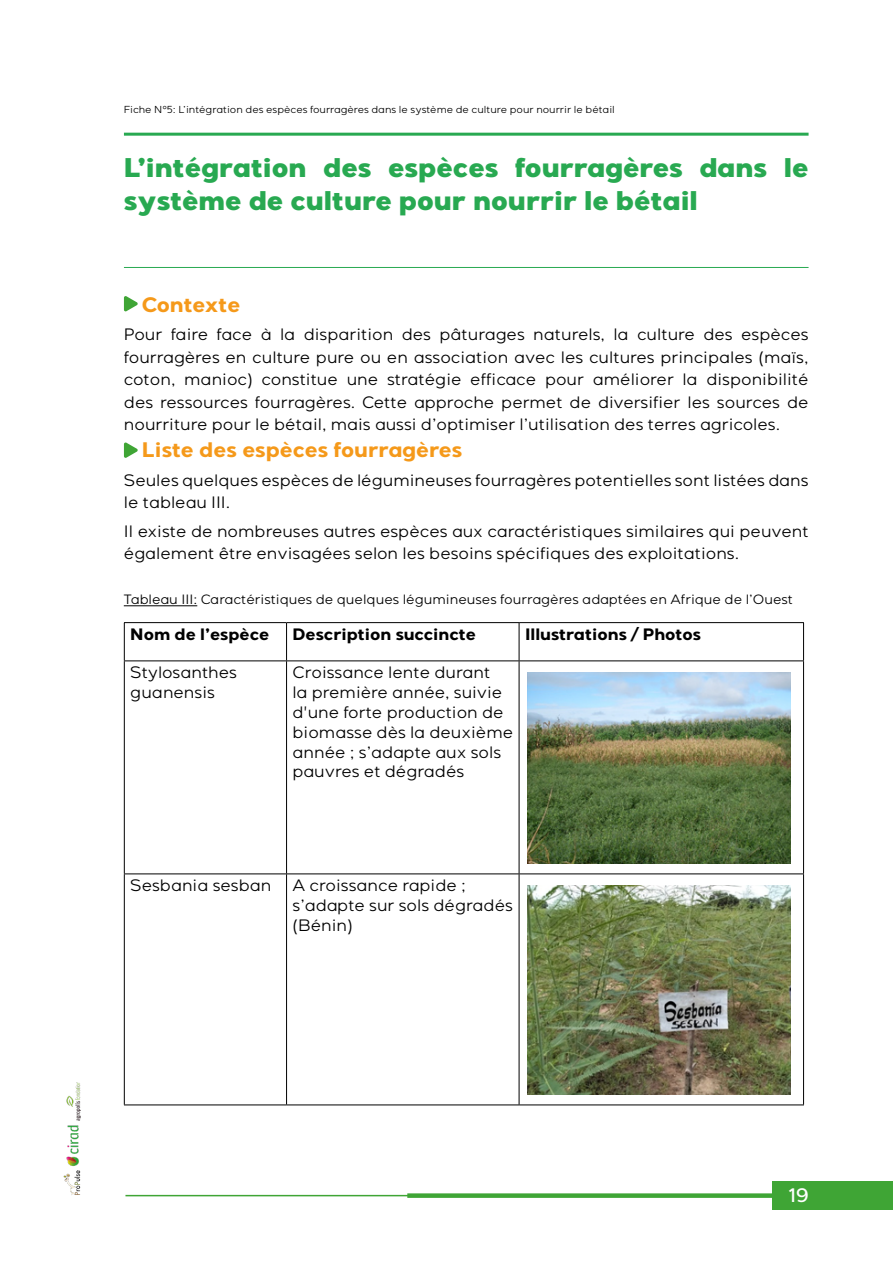
<style>
.page{position:relative;width:893px;height:1263px;background:#fff}
.page>*{position:absolute;margin:0;border:0;box-sizing:border-box;transform-origin:0 0}
.t1{font:800 27px/32.4px "Giga Sans";color:#28a951}
.t2{font:700 21px "Giga Sans";color:#f5991a}
.t3{font:500 19.5px "Giga Sans";color:#fff}
.t4{font:16.5px/19.8px "Giga Sans";color:#000}
.t5{font:700 16.5px "Giga Sans";color:#000}
.t6{font:13.5px "Giga Sans";color:#000}
.t7{font:10.2px "Giga Sans";color:#000}
</style>
<div class="page">
<div style="left:773px;top:1181px;width:120px;height:29px;background:#3fa535"></div>
<div style="left:407px;top:1193px;width:370px;height:5px;background:#3fa535"></div>
<hr style="left:125px;top:1195px;width:662px;height:1px;background:#3fa535">
<img style="left:64px;top:1083px;width:16px;height:112px">
<hr style="left:124px;top:133px;width:685px;height:3px;background:#28a951">
<hr style="left:124px;top:267px;width:685px;height:1px;background:#28a951">
<hr style="left:124px;top:622px;width:163px;height:1px;background:#000">
<hr style="left:124px;top:623px;width:1px;height:37px;background:#000">
<hr style="left:287px;top:622px;width:232px;height:1px;background:#000">
<hr style="left:286px;top:623px;width:1px;height:37px;background:#000">
<hr style="left:519px;top:622px;width:285px;height:1px;background:#000">
<hr style="left:519px;top:623px;width:1px;height:37px;background:#000">
<hr style="left:803px;top:623px;width:1px;height:37px;background:#000">
<hr style="left:124px;top:660px;width:163px;height:1px;background:#000">
<hr style="left:124px;top:661px;width:1px;height:212px;background:#000">
<hr style="left:287px;top:660px;width:232px;height:1px;background:#000">
<hr style="left:286px;top:661px;width:1px;height:212px;background:#000">
<hr style="left:519px;top:660px;width:285px;height:1px;background:#000">
<hr style="left:519px;top:661px;width:1px;height:212px;background:#000">
<hr style="left:803px;top:661px;width:1px;height:212px;background:#000">
<hr style="left:124px;top:873px;width:163px;height:1px;background:#000">
<hr style="left:124px;top:874px;width:1px;height:230px;background:#000">
<hr style="left:287px;top:873px;width:232px;height:1px;background:#000">
<hr style="left:286px;top:874px;width:1px;height:230px;background:#000">
<hr style="left:519px;top:873px;width:285px;height:1px;background:#000">
<hr style="left:519px;top:874px;width:1px;height:230px;background:#000">
<hr style="left:803px;top:874px;width:1px;height:230px;background:#000">
<hr style="left:124px;top:1104px;width:163px;height:1px;background:#000">
<hr style="left:287px;top:1104px;width:232px;height:1px;background:#000">
<hr style="left:519px;top:1104px;width:285px;height:1px;background:#000">
<img style="left:527px;top:672px;width:264px;height:192px">
<img style="left:527px;top:885px;width:264px;height:210px">
<svg style="left:124px;top:296px;width:14px;height:16px"></svg>
<svg style="left:124px;top:442px;width:14px;height:16px"></svg>
<hr style="left:124px;top:605px;width:73px;height:1px;background:#000">
<p class="t7" style="left:124px;top:103px;width:492px">Fiche N°5: L’intégration des espèces fourragères dans le système de culture pour nourrir le bétail</p>
<h1 class="t1" style="left:124px;top:152px;width:686px">L’intégration des espèces fourragères dans le système de culture pour nourrir le bétail</h1>
<p class="t2" style="left:142px;top:292px;width:100px">Contexte</p>
<p class="t4" style="left:124px;top:324px;width:686px;line-height:22.5px;text-align:justify">Pour faire face à la disparition des pâturages naturels, la culture des espèces fourragères en culture pure ou en association avec les cultures principales (maïs, coton, manioc) constitue une stratégie efficace pour améliorer la disponibilité des ressources fourragères. Cette approche permet de diversifier les sources de nourriture pour le bétail, mais aussi d’optimiser l’utilisation des terres agricoles.</p>
<p class="t2" style="left:142px;top:437px;width:322px">Liste des espèces fourragères</p>
<p class="t4" style="left:124px;top:469px;width:686px;line-height:22.5px">Seules quelques espèces de légumineuses fourragères potentielles sont listées dans le tableau III.</p>
<p class="t4" style="left:124px;top:520px;width:686px;line-height:22.5px">Il existe de nombreuses autres espèces aux caractéristiques similaires qui peuvent également être envisagées selon les besoins spécifiques des exploitations.</p>
<p class="t6" style="left:124px;top:592px;width:671px">Tableau III: Caractéristiques de quelques légumineuses fourragères adaptées en Afrique de l’Ouest</p>
<p class="t5" style="left:130px;top:624px;width:141px">Nom de l’espèce</p>
<p class="t5" style="left:293px;top:624px;width:185px">Description succincte</p>
<p class="t5" style="left:525px;top:624px;width:178px">Illustrations / Photos</p>
<p class="t4" style="left:130px;top:663px;width:108px">Stylosanthes guanensis</p>
<p class="t4" style="left:293px;top:663px;width:222px">Croissance lente durant<br>la première année, suivie d'une forte production de biomasse dès la deuxième année ; s’adapte aux sols pauvres et dégradés</p>
<p class="t4" style="left:130px;top:876px;width:143px">Sesbania sesban</p>
<p class="t4" style="left:293px;top:876px;width:222px">A croissance rapide ; s’adapte sur sols dégradés (Bénin)</p>
<p class="t3" style="left:789px;top:1183px;width:22px">19</p>
</div>
